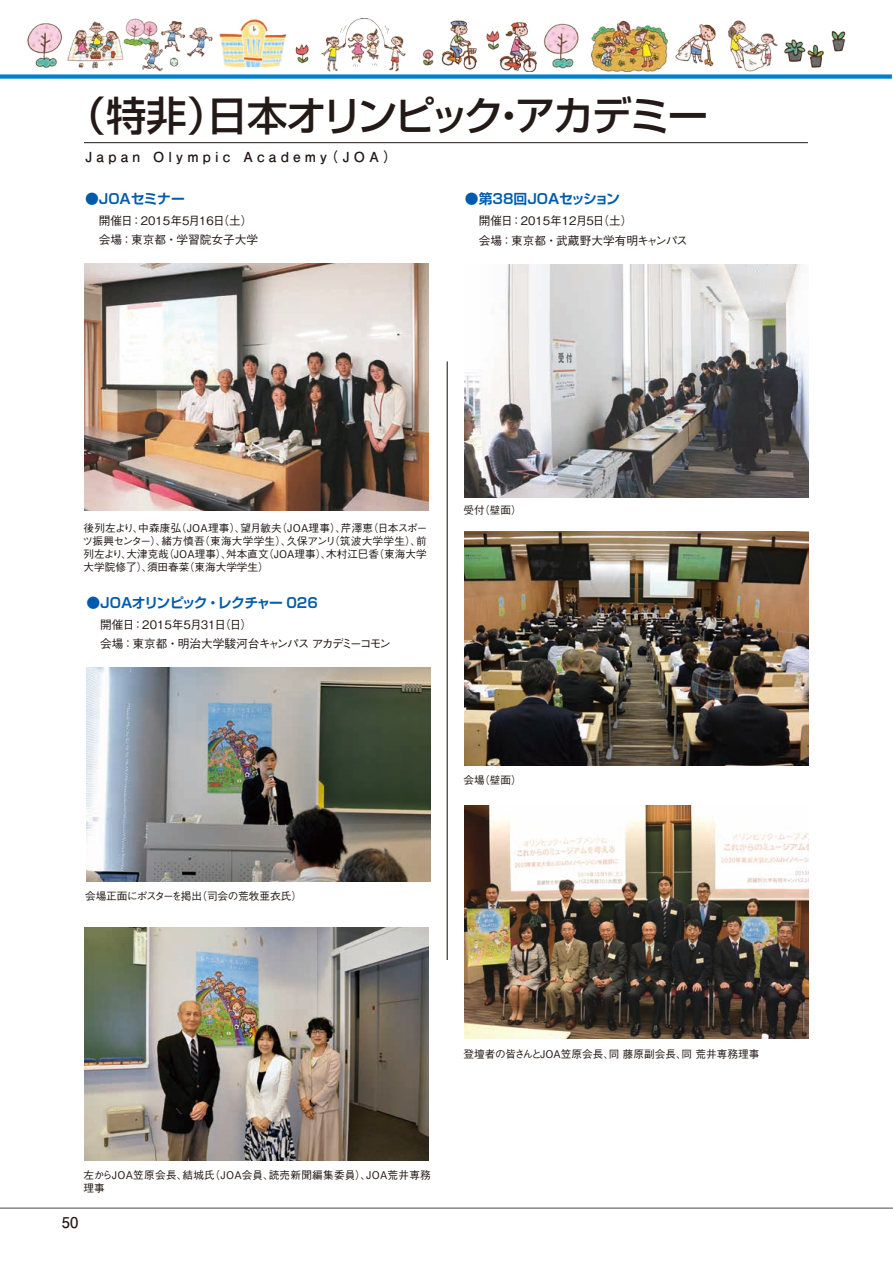
<style>
.page{position:relative;width:893px;height:1263px;background:#fff}
.page>*{position:absolute;margin:0;border:0;box-sizing:border-box;transform-origin:0 0}
.t1{font:500 40.35px "Shin Go Pro";letter-spacing:-.055em;color:#231916}
.t2{font:700 14.85px "Futo Go B101 Pro";color:#231916}
.t3{font:700 13.8px "Futo Go B101 Pro";letter-spacing:.3em;color:#231916}
.t4{font:700 13.8px "Shin Go Pro De";letter-spacing:-.045em;color:#005bac}
.t5{font:700 13.8px "Shin Go Pro De";color:#005bac}
.t6{font:700 13.8px "Shin Go Pro De";letter-spacing:-.005em;color:#005bac}
.t7{font:500 11.7px/19.2px "Gothic BBB Pro";color:#231916}
.t8{font:500 11.7px/19.2px "Gothic BBB Pro";letter-spacing:-.035em;color:#231916}
.t9{font:500 10.65px/12.8px "Gothic BBB Pro";color:#231916;text-align:justify}
.t10{font:500 10.65px/12.8px "Gothic BBB Pro";letter-spacing:.025em;color:#231916}
.t11{font:500 10.65px "Gothic BBB Pro";letter-spacing:-.02em;color:#231916}
</style>
<div class="page">
<hr style="left:0;top:1207px;width:893px;height:2px;background:#727272">
<img style="left:85px;top:264px;width:344px;height:246px">
<img style="left:85px;top:927px;width:344px;height:233px">
<img style="left:465px;top:531px;width:344px;height:234px">
<img style="left:86px;top:668px;width:344px;height:213px">
<img style="left:465px;top:805px;width:344px;height:234px">
<hr style="left:84px;top:142px;width:724px;height:1px;background:#231916">
<img style="left:27px;top:19px;width:819px;height:52px">
<div style="left:0;top:74px;width:892px;height:5px;background:#0081cc"></div>
<img style="left:465px;top:264px;width:344px;height:233px">
<hr style="left:447px;top:361px;width:1px;height:599px;background:#231916">
<h1 class="t1" style="left:66px;top:83px;width:644px">（特非）日本オリンピック・アカデミー</h1>
<p class="t3" style="left:85px;top:146px;width:314px">Japan Olympic Academy（JOA）</p>
<p class="t5" style="left:465px;top:187px;width:157px">●第38回JOAセッション</p>
<p class="t7" style="left:479px;top:210px;width:211px">開催日：2015年12月5日（土）<br>会場：東京都・武蔵野大学有明キャンパス</p>
<p class="t6" style="left:85px;top:187px;width:101px">●JOAセミナー</p>
<p class="t7" style="left:99px;top:210px;width:161px">開催日：2015年5月16日（土）会場：東京都・学習院女子大学</p>
<p class="t9" style="left:83px;top:521px;width:346px">後列左より、中森康弘（JOA理事）、望月敏夫（JOA理事）、芹澤恵（日本スポーツ振興センター）、緒方慎吾（東海大学学生）、久保アンリ（筑波大学学生）、前列左より、大津克哉（JOA理事）、舛本直文（JOA理事）、木村江巳香（東海大学大学院修了）、須田春菜（東海大学学生）</p>
<p class="t4" style="left:86px;top:591px;width:233px">●JOAオリンピック・レクチャー 026</p>
<p class="t8" style="left:100px;top:614px;width:292px">開催日：2015年5月31日（日）<br>会場：東京都・明治大学駿河台キャンパス アカデミーコモン</p>
<p class="t9" style="left:463px;top:502px;width:60px">受付（壁面）</p>
<p class="t11" style="left:85px;top:887px;width:218px">会場正面にポスターを掲出（司会の荒牧亜衣氏）</p>
<p class="t9" style="left:463px;top:772px;width:60px">会場（壁面）</p>
<p class="t9" style="left:463px;top:1046px;width:297px">登壇者の皆さんとJOA笠原会長、同 藤原副会長、同 荒井専務理事</p>
<p class="t10" style="left:84px;top:1167px;width:349px">左からJOA笠原会長、結城氏（JOA会員、読売新聞編集委員）、JOA荒井専務理事</p>
<h2 class="t2" style="left:62px;top:1211px;width:18px">50</h2>
</div>
